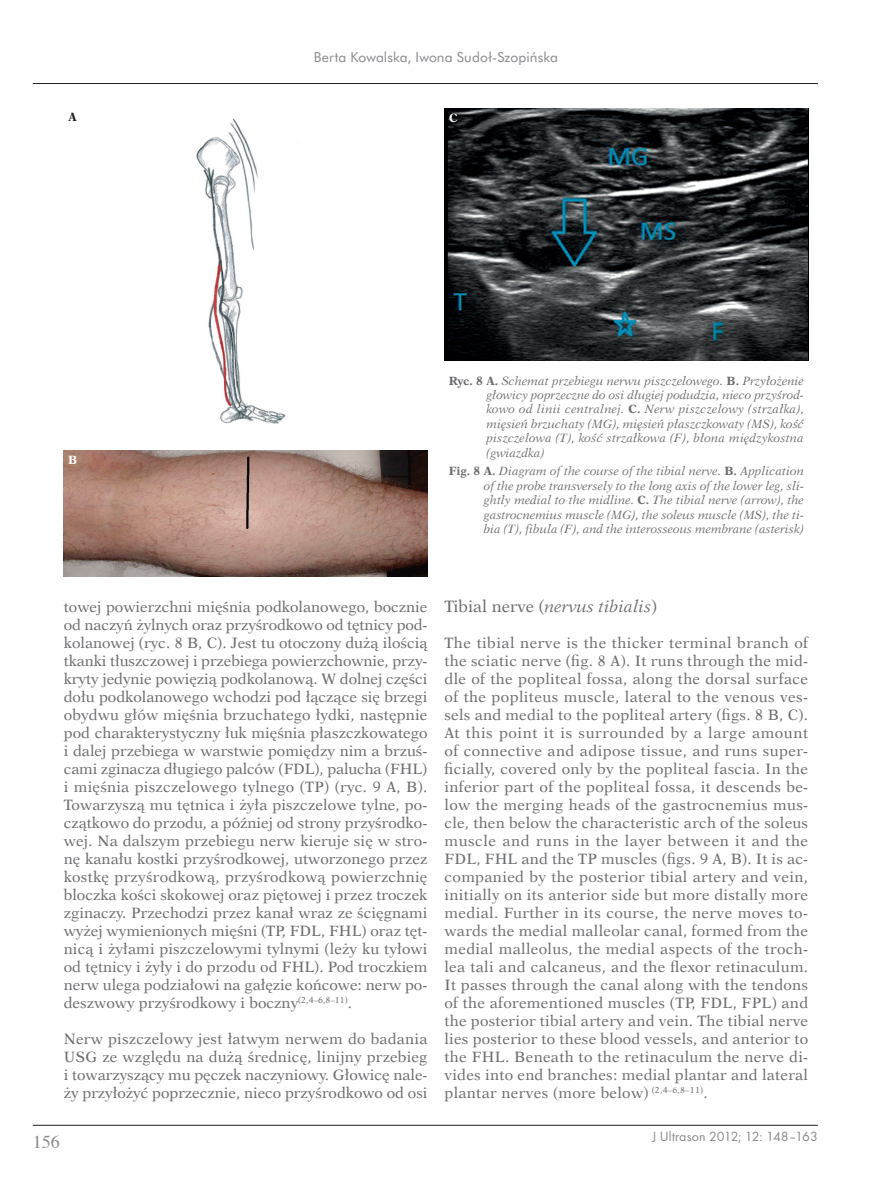
<style>
.page{position:relative;width:872px;height:1191px;background:#fff}
.page>*{position:absolute;margin:0;border:0;box-sizing:border-box;transform-origin:0 0}
.t1{font:18px "Times";color:#888a8d}
.t2{font:italic 16.5px "Dutch 823 EU";color:#6c6d70}
.t3{font:15px/18px "Dutch 823 EU";color:#6c6d70;text-align:justify}
.t4{font:13.8px "Futura PL";letter-spacing:.01em;color:#888a8d}
.t5{font:13.8px "Pfutura";color:#888a8d}
.t6{font:italic 12px/14.4px "Dutch 823 EU";color:#6c6d70;text-align:justify}
.t7{font:700 12px "Dutch 823 EU";color:#fff}
.t8{font:700 12px "Dutch 823 EU";color:#231f20}
.s1{font-weight:700;font-style:normal}
.s2{font-style:normal}
</style>
<div class="page">
<hr style="left:33px;top:1125px;width:785px;height:1px;background:#231f20">
<hr style="left:33px;top:83px;width:785px;height:1px;background:#231f20">
<img style="left:188px;top:118px;width:98px;height:306px">
<img style="left:64px;top:450px;width:363px;height:126px">
<img style="left:444px;top:108px;width:364px;height:252px">
<p class="t8" style="left:68px;top:110px;width:10px">A</p>
<p class="t7" style="left:68px;top:452px;width:11px">B</p>
<p class="t4" style="left:314px;top:51px;width:246px">Berta Kowalska, Iwona Sudoł-Szopiƒska</p>
<p class="t7" style="left:449px;top:110px;width:10px">C</p>
<p class="t6" style="left:486px;top:373px;width:319px;text-indent:-38px"><span class="s1">Ryc. 8 A.</span> Schemat przebiegu nerwu piszczelowego. <span class="s1">B.</span> Przyłożenie głowicy poprzeczne do osi długiej podudzia, nieco przyśrod&shy;kowo od linii centralnej. <span class="s1">C.</span> Nerw piszczelowy (strzałka), mięsień brzuchaty (MG), mięsień płaszczkowaty (MS), kość piszczelowa (T), kość strzałkowa (F), błona międzykostna (gwiazdka)</p>
<p class="t6" style="left:484px;top:464px;width:322px;text-indent:-35px"><span class="s1">Fig. 8 A.</span> Diagram of the course of the tibial nerve. <span class="s1">B.</span> Application of the probe transversely to the long axis of the lower leg, sli&shy;ghtly medial to the midline. <span class="s1">C.</span> The tibial nerve (arrow), the gastrocnemius muscle (MG), the soleus muscle (MS), the ti&shy;bia (T), fibula (F), and the interosseous membrane (asterisk)</p>
<p class="t3" style="left:64px;top:598px;width:365px">towej powierzchni mięśnia podkolanowego, bocznie od naczyń żylnych oraz przyśrodkowo od tętnicy pod&shy;kolanowej (ryc. 8 B, C). Jest tu otoczony dużą ilością tkanki tłuszczowej i przebiega powierzchownie, przy&shy;kryty jedynie powięzią podkolanową. W dolnej części dołu podkolanowego wchodzi pod łączące się brzegi obydwu głów mięśnia brzuchatego łydki, następnie pod charakterystyczny łuk mięśnia płaszczkowatego i dalej przebiega w warstwie pomiędzy nim a brzuś&shy;cami zginacza długiego palców (FDL), palucha (FHL) i mięśnia piszczelowego tylnego (TP) (ryc. 9 A, B).<br>Towarzyszą mu tętnica i żyła piszczelowe tylne, po&shy;czątkowo do przodu, a później od strony przyśrodko&shy;wej. Na dalszym przebiegu nerw kieruje się w stro&shy;nę kanału kostki przyśrodkowej, utworzonego przez kostkę przyśrodkową, przyśrodkową powierzchnię bloczka kości skokowej oraz piętowej i przez troczek zginaczy. Przechodzi przez kanał wraz ze ścięgnami wyżej wymienionych mięśni (TP, FDL, FHL) oraz tęt&shy;nicą i żyłami piszczelowymi tylnymi (leży ku tyłowi od tętnicy i żyły i do przodu od FHL). Pod troczkiem nerw ulega podziałowi na gałęzie końcowe: nerw po&shy;deszwowy przyśrodkowy i boczny<sup>(2,4–6,8–11)</sup>.</p>
<p class="t3" style="left:64px;top:1030px;width:365px">Nerw piszczelowy jest łatwym nerwem do badania USG ze względu na dużą średnicę, linijny przebieg i towarzyszący mu pęczek naczyniowy. Głowicę nale&shy;ży przyłożyć poprzecznie, nieco przyśrodkowo od osi</p>
<p class="t2" style="left:444px;top:596px;width:214px"><span class="s2">Tibial nerve (</span>nervus tibialis<span class="s2">)</span></p>
<p class="t3" style="left:444px;top:634px;width:365px">The tibial nerve is the thicker terminal branch of the sciatic nerve (fig. 8 A). It runs through the mid&shy;dle of the popliteal fossa, along the dorsal surface of the popliteus muscle, lateral to the venous ves&shy;sels and medial to the popliteal artery (figs. 8 B, C).<br>At this point it is surrounded by a large amount of connective and adipose tissue, and runs super&shy;ficially, covered only by the popliteal fascia. In the inferior part of the popliteal fossa, it descends be&shy;low the merging heads of the gastrocnemius mus&shy;cle, then below the characteristic arch of the soleus muscle and runs in the layer between it and the FDL, FHL and the TP muscles (figs. 9 A, B). It is ac&shy;companied by the posterior tibial artery and vein, initially on its anterior side but more distally more medial. Further in its course, the nerve moves to&shy;wards the medial malleolar canal, formed from the medial malleolus, the medial aspects of the troch&shy;lea tali and calcaneus, and the flexor retinaculum.<br>It passes through the canal along with the tendons of the aforementioned muscles (TP, FDL, FPL) and the posterior tibial artery and vein. The tibial nerve lies posterior to these blood vessels, and anterior to the FHL. Beneath to the retinaculum the nerve di&shy;vides into end branches: medial plantar and lateral plantar nerves (more below) <sup>(2,4–6,8–11)</sup>.</p>
<p class="t1" style="left:33px;top:1134px;width:28px">156</p>
<p class="t5" style="left:652px;top:1130px;width:167px">J Ultrason 2012; 12: 148–163</p>
</div>
